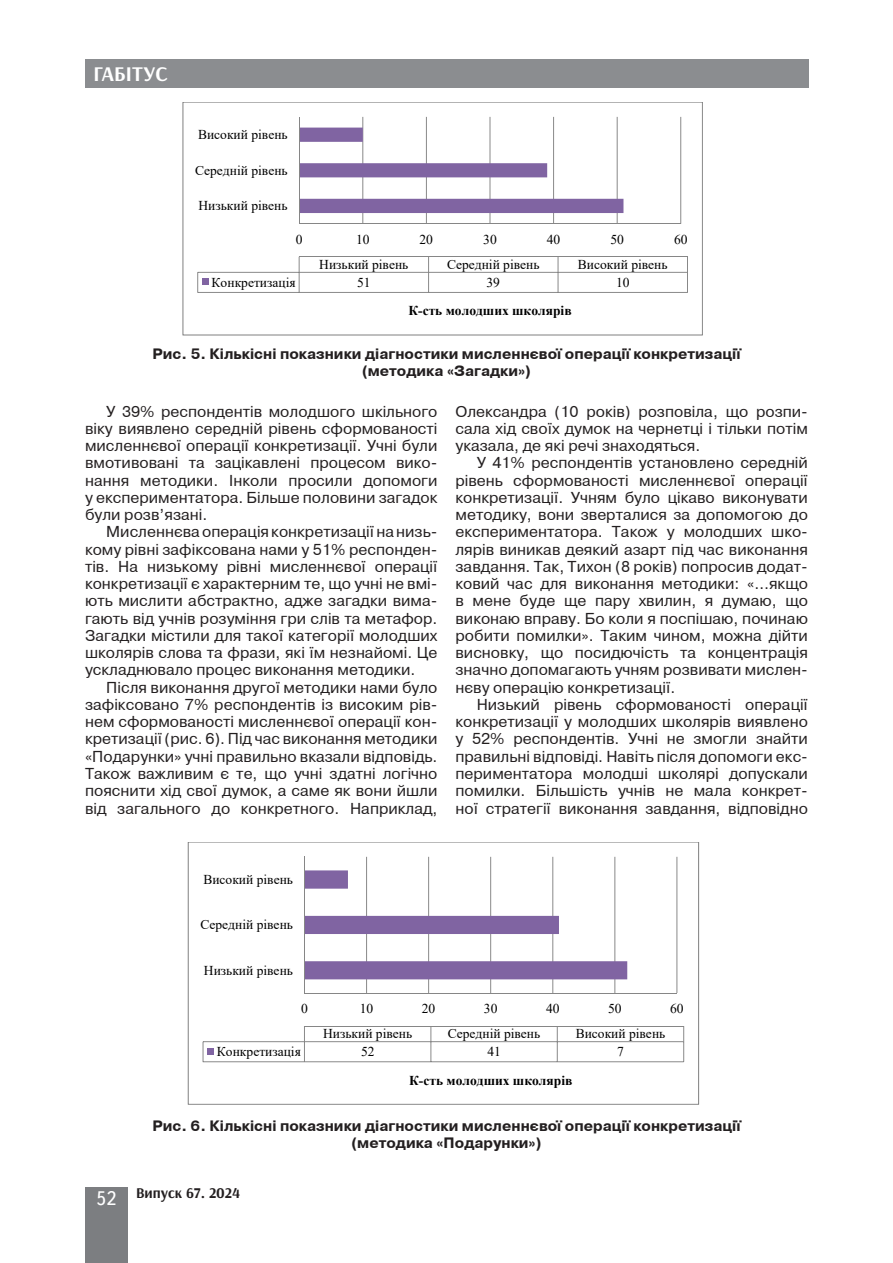
<style>
.page{position:relative;width:893px;height:1263px;background:#fff}
.page>*{position:absolute;margin:0;border:0;box-sizing:border-box;transform-origin:0 0}
.t1{font:700 21px "Arsenal";color:#fff}
.Текст_основной_G{font:15.75px/17.2px "Pragmatica C";color:#231f20;text-align:justify}
.Рисунок{font:700 15px/17.2px "Pragmatica C";color:#231f20;text-align:center}
.t2{font:700 15px "Arsenal";color:#231f20}
.t3{font:13.5px "Times New Roman";color:#000}
.t4{font:700 13.5px "Times New Roman";color:#000}
.s1{font-family:"Ukrainian Text";font-weight:400;font-size:19.5px;color:#fff}
</style>
<div class="page">
<div style="left:85px;top:59px;width:723px;height:29px;background:#8b8d90"></div>
<div style="left:85px;top:1186px;width:43px;height:76px;background:#7c7e81"></div>
<svg style="left:182px;top:102px;width:521px;height:233px"></svg>
<svg style="left:188px;top:842px;width:511px;height:263px"></svg>
<h1 class="t1" style="left:94px;top:61px;width:76px">ГАБІТУС</h1>
<p class="t3" style="left:198px;top:125px;width:91px">Високий рівень</p>
<p class="t3" style="left:195px;top:161px;width:94px">Середній рівень</p>
<p class="t3" style="left:199px;top:196px;width:91px">Низький рівень</p>
<p class="t3" style="left:296px;top:230px;width:8px">0</p>
<p class="t3" style="left:356px;top:230px;width:15px">10</p>
<p class="t3" style="left:420px;top:230px;width:15px">20</p>
<p class="t3" style="left:483px;top:230px;width:15px">30</p>
<p class="t3" style="left:547px;top:230px;width:15px">40</p>
<p class="t3" style="left:610px;top:230px;width:15px">50</p>
<p class="t3" style="left:674px;top:230px;width:15px">60</p>
<p class="t3" style="left:319px;top:255px;width:91px">Низький рівень</p>
<p class="t3" style="left:447px;top:255px;width:94px">Середній рівень</p>
<p class="t3" style="left:578px;top:255px;width:91px">Високий рівень</p>
<p class="t3" style="left:212px;top:273px;width:85px">Конкретизація</p>
<p class="t3" style="left:357px;top:273px;width:15px">51</p>
<p class="t3" style="left:487px;top:273px;width:15px">39</p>
<p class="t3" style="left:616px;top:273px;width:15px">10</p>
<p class="t4" style="left:408px;top:301px;width:165px">К-сть молодших школярів</p>
<p class="Рисунок" style="left:152px;top:345px;width:590px">Рис. 5. Кількісні показники діагностики мисленнєвої операції конкретизації (методика «Загадки»)</p>
<p class="Текст_основной_G" style="left:85px;top:403px;width:354px;text-indent:21px">У 39% респондентів молодшого шкільного віку виявлено середній рівень сформованості мисленнєвої операції конкретизації. Учні були вмотивовані та зацікавлені процесом вико&shy;нання методики. Інколи просили допомоги у експериментатора. Більше половини загадок були розв’язані.</p>
<p class="Текст_основной_G" style="left:85px;top:524px;width:354px;text-indent:21px">Мисленнєва операція конкретизації на низь&shy;кому рівні зафіксована нами у 51% респонден&shy;тів. На низькому рівні мисленнєвої операції конкретизації є характерним те, що учні не вмі&shy;ють мислити абстрактно, адже загадки вима&shy;гають від учнів розуміння гри слів та метафор.<br>Загадки містили для такої категорії молодших школярів слова та фрази, які їм незнайомі. Це ускладнювало процес виконання методики.</p>
<p class="Текст_основной_G" style="left:85px;top:679px;width:354px;text-indent:21px">Після виконання другої методики нами було зафіксовано 7% респондентів із високим рів&shy;нем сформованості мисленнєвої операції кон&shy;кретизації (рис. 6). Під час виконання методики «Подарунки» учні правильно вказали відповідь.<br>Також важливим є те, що учні здатні логічно пояснити хід свої думок, а саме як вони йшли від загального до конкретного. Наприклад,</p>
<p class="Текст_основной_G" style="left:455px;top:403px;width:354px">Олександра (10 років) розповіла, що розпи&shy;сала хід своїх думок на чернетці і тільки потім указала, де які речі знаходяться.</p>
<p class="Текст_основной_G" style="left:455px;top:455px;width:354px;text-indent:21px">У 41% респондентів установлено середній рівень сформованості мисленнєвої операції конкретизації. Учням було цікаво виконувати методику, вони зверталися за допомогою до експериментатора. Також у молодших шко&shy;лярів виникав деякий азарт під час виконання завдання. Так, Тихон (8 років) попросив додат&shy;ковий час для виконання методики: «…якщо в мене буде ще пару хвилин, я думаю, що виконаю вправу. Бо коли я поспішаю, починаю робити помилки». Таким чином, можна дійти висновку, що посидючість та концентрація значно допомагають учням розвивати мислен&shy;нєву операцію конкретизації.</p>
<p class="Текст_основной_G" style="left:455px;top:696px;width:354px;text-indent:21px">Низький рівень сформованості операції конкретизації у молодших школярів виявлено у 52% респондентів. Учні не змогли знайти правильні відповіді. Навіть після допомоги екс&shy;периментатора молодші школярі допускали помилки. Більшість учнів не мала конкрет&shy;ної стратегії виконання завдання, відповідно</p>
<p class="t3" style="left:203px;top:870px;width:91px">Високий рівень</p>
<p class="t3" style="left:200px;top:915px;width:94px">Середній рівень</p>
<p class="t3" style="left:204px;top:961px;width:91px">Низький рівень</p>
<p class="t3" style="left:301px;top:999px;width:8px">0</p>
<p class="t3" style="left:360px;top:999px;width:15px">10</p>
<p class="t3" style="left:422px;top:999px;width:15px">20</p>
<p class="t3" style="left:484px;top:999px;width:15px">30</p>
<p class="t3" style="left:546px;top:999px;width:15px">40</p>
<p class="t3" style="left:608px;top:999px;width:15px">50</p>
<p class="t3" style="left:670px;top:999px;width:15px">60</p>
<p class="t3" style="left:323px;top:1024px;width:91px">Низький рівень</p>
<p class="t3" style="left:448px;top:1024px;width:94px">Середній рівень</p>
<p class="t3" style="left:576px;top:1024px;width:91px">Високий рівень</p>
<p class="t3" style="left:217px;top:1042px;width:85px">Конкретизація</p>
<p class="t3" style="left:361px;top:1042px;width:15px">52</p>
<p class="t3" style="left:487px;top:1042px;width:15px">41</p>
<p class="t3" style="left:617px;top:1042px;width:8px">7</p>
<p class="t4" style="left:409px;top:1070px;width:165px">К-сть молодших школярів</p>
<p class="Рисунок" style="left:152px;top:1117px;width:590px">Рис. 6. Кількісні показники діагностики мисленнєвої операції конкретизації (методика «Подарунки»)</p>
<p class="t2" style="left:96px;top:1183px;width:146px"><span class="s1">52</span> Випуск 67. 2024</p>
</div>
